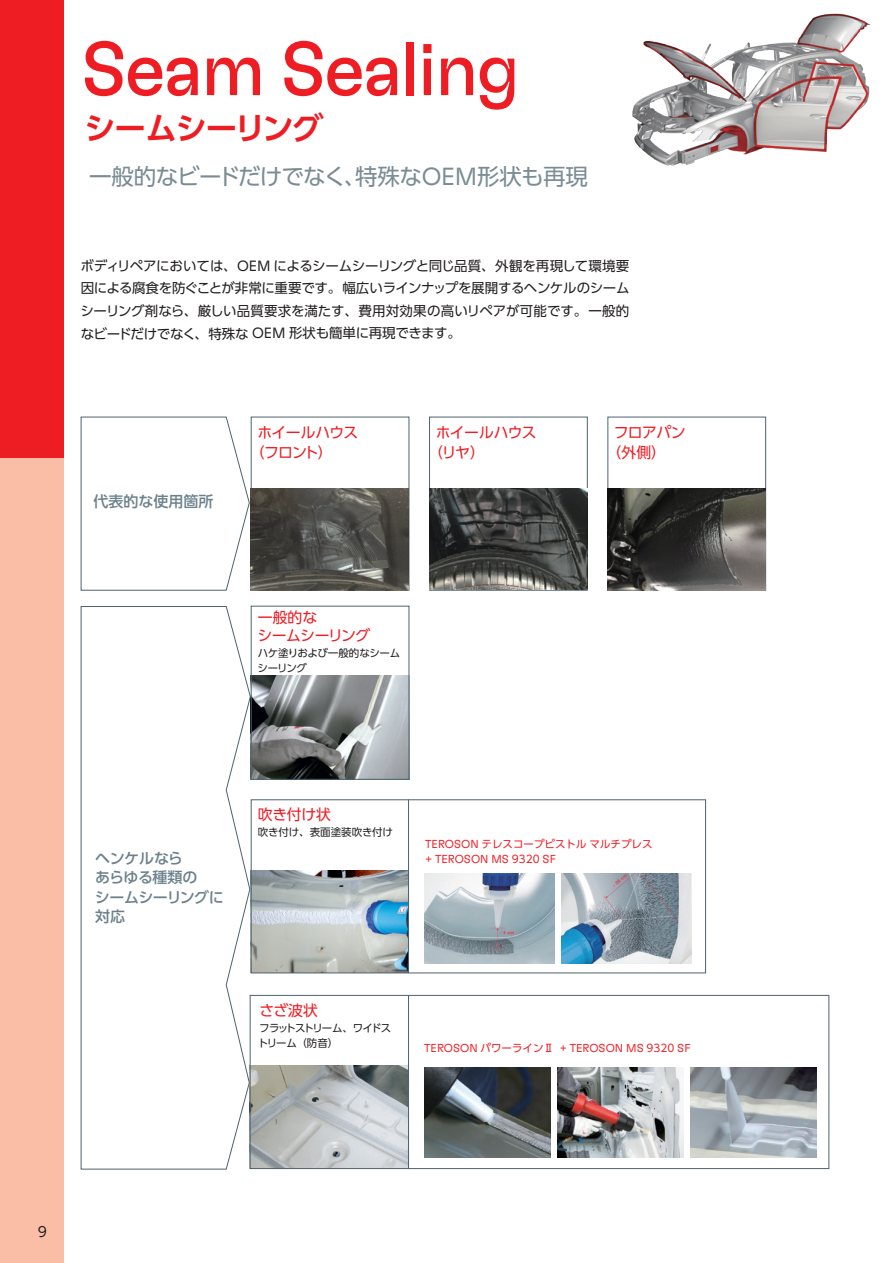
<style>
.page{position:relative;width:893px;height:1263px;background:#fff}
.page>*{position:absolute;margin:0;border:0;box-sizing:border-box;transform-origin:0 0}
.t1{font:75.9px "Henkel GT Flexa";letter-spacing:-.025em;color:#ee1d23}
.t2{font:700 31.5px "UD Shin Go Pr 6 N De";letter-spacing:-.045em;color:#ee1d23}
.t3{font:22.5px "UD Shin Go Pr 6 N";letter-spacing:-.025em;color:#7b8c95}
.t4{font:500 15px/19.5px "UD Shin Go Pr 6 N";letter-spacing:-.025em;color:#6c818c}
.t5{font:500 15px "UD Shin Go Pr 6 N";color:#6c818c}
.t6{font:14.85px/17.4px "UD Shin Go Pr 6 N";letter-spacing:-.035em;color:#ee1d23}
.t7{font:14.85px/19.8px "UD Shin Go Pr 6 N";letter-spacing:-.055em;color:#ee1d23}
.t8{font:13.8px "UD Shin Go Pr 6 N";color:#231f20}
.t9{font:13.5px/22.5px "UD Shin Go Pr 6 N";letter-spacing:-.01em;color:#231f20;text-align:justify}
.t10{font:300 11.55px "Henkel GT Flexa";color:#ee1d23}
.t11{font:10.5px "UD Shin Go Pr 6 N";color:#ee1d23}
.t12{font:10.5px/15px "UD Shin Go Pr 6 N";letter-spacing:-.095em;color:#231f20}
.t13{font:10.5px/15px "UD Shin Go Pr 6 N";letter-spacing:-.035em;color:#231f20}
.t14{font:10.5px "UD Shin Go Pr 6 N";letter-spacing:-.015em;color:#231f20}
.s1{font-family:"Henkel GT Flexa";font-weight:300;font-size:24.75px}
.s2{font-family:"Henkel GT Flexa";font-weight:300;font-size:14.85px}
.s3{font-family:"Henkel GT Flexa";font-weight:300;font-size:11.55px}
.s4{font-family:"UD Shin Go Pr 6 N";font-weight:400;font-size:10.5px}
</style>
<div class="page">
<div style="left:0;top:0;width:64px;height:1263px;background:#fabda6"></div>
<img style="left:253px;top:675px;width:154px;height:103px">
<img style="left:253px;top:871px;width:155px;height:100px">
<img style="left:252px;top:1066px;width:156px;height:101px">
<div style="left:251px;top:799px;width:455px;height:174px;border:1px solid #4d636e"></div>
<svg style="left:80px;top:416px;width:170px;height:175px"></svg>
<svg style="left:80px;top:606px;width:171px;height:564px"></svg>
<div style="left:250px;top:995px;width:579px;height:174px;border:1px solid #4d636e"></div>
<div style="left:429px;top:417px;width:159px;height:173px;border:1px solid #4d636e"></div>
<div style="left:251px;top:606px;width:158px;height:174px;border:1px solid #4d636e"></div>
<div style="left:607px;top:417px;width:159px;height:173px;border:1px solid #4d636e"></div>
<div style="left:0;top:0;width:64px;height:457px;background:#ee1d23"></div>
<img style="left:251px;top:488px;width:158px;height:102px">
<img style="left:429px;top:488px;width:158px;height:102px">
<img style="left:608px;top:488px;width:157px;height:103px">
<img style="left:424px;top:1067px;width:126px;height:91px">
<img style="left:424px;top:874px;width:130px;height:89px">
<img style="left:557px;top:1067px;width:126px;height:91px">
<img style="left:562px;top:874px;width:130px;height:89px">
<img style="left:690px;top:1067px;width:126px;height:91px">
<hr style="left:408px;top:799px;width:1px;height:174px;background:#4d636e">
<hr style="left:408px;top:995px;width:1px;height:174px;background:#4d636e">
<img style="left:632px;top:13px;width:239px;height:153px">
<h1 class="t1" style="left:81px;top:21px;width:441px">Seam Sealing</h1>
<h2 class="t2" style="left:84px;top:102px;width:241px">シームシーリング</h2>
<h3 class="t3" style="left:89px;top:158px;width:500px">一般的なビードだけでなく、特殊な<span class="s1">OEM</span>形状も再現</h3>
<p class="t9" style="left:80px;top:254px;width:551px">ボディリペアにおいては、<span class="s2">OEM</span> によるシームシーリングと同じ品質、外観を再現して環境要因による腐食を防ぐことが非常に重要です。幅広いラインナップを展開するヘンケルのシームシーリング剤なら、厳しい品質要求を満たす、費用対効果の高いリペアが可能です。一般的なビードだけでなく、特殊な <span class="s2">OEM</span> 形状も簡単に再現できます。</p>
<p class="t5" style="left:94px;top:489px;width:121px">代表的な使用箇所</p>
<p class="t7" style="left:250px;top:422px;width:110px;text-indent:7px">ホイールハウス（フロント）</p>
<p class="t7" style="left:428px;top:422px;width:110px;text-indent:7px">ホイールハウス（リヤ）</p>
<p class="t6" style="left:257px;top:608px;width:114px">一般的な<br>シームシーリング</p>
<p class="t13" style="left:258px;top:645px;width:144px">ハケ塗りおよび一般的なシームシーリング</p>
<p class="t6" style="left:607px;top:422px;width:81px;line-height:19.8px;text-indent:7px">フロアパン（外側）</p>
<p class="t4" style="left:95px;top:848px;width:131px">ヘンケルなら<br>あらゆる種類の<br>シームシーリングに対応</p>
<p class="t6" style="left:258px;top:805px;width:75px">吹き付け状</p>
<p class="t14" style="left:258px;top:824px;width:137px">吹き付け、表面塗装吹き付け</p>
<p class="t11" style="left:425px;top:835px;width:229px"><span class="s3">TEROSON</span> テレスコープピストルマルチプレス</p>
<p class="t10" style="left:425px;top:852px;width:132px">+ TEROSON MS <span class="s4">9320</span> SF</p>
<p class="t6" style="left:259px;top:1001px;width:60px">さざ波状</p>
<p class="t12" style="left:258px;top:1020px;width:135px">フラットストリーム、ワイドストリーム（防音）</p>
<p class="t10" style="left:424px;top:1041px;width:268px">TEROSON <span class="s4">パワーラインⅡ</span> + TEROSON MS <span class="s4">9320</span> SF</p>
<p class="t8" style="left:38px;top:1220px;width:11px">9</p>
</div>
